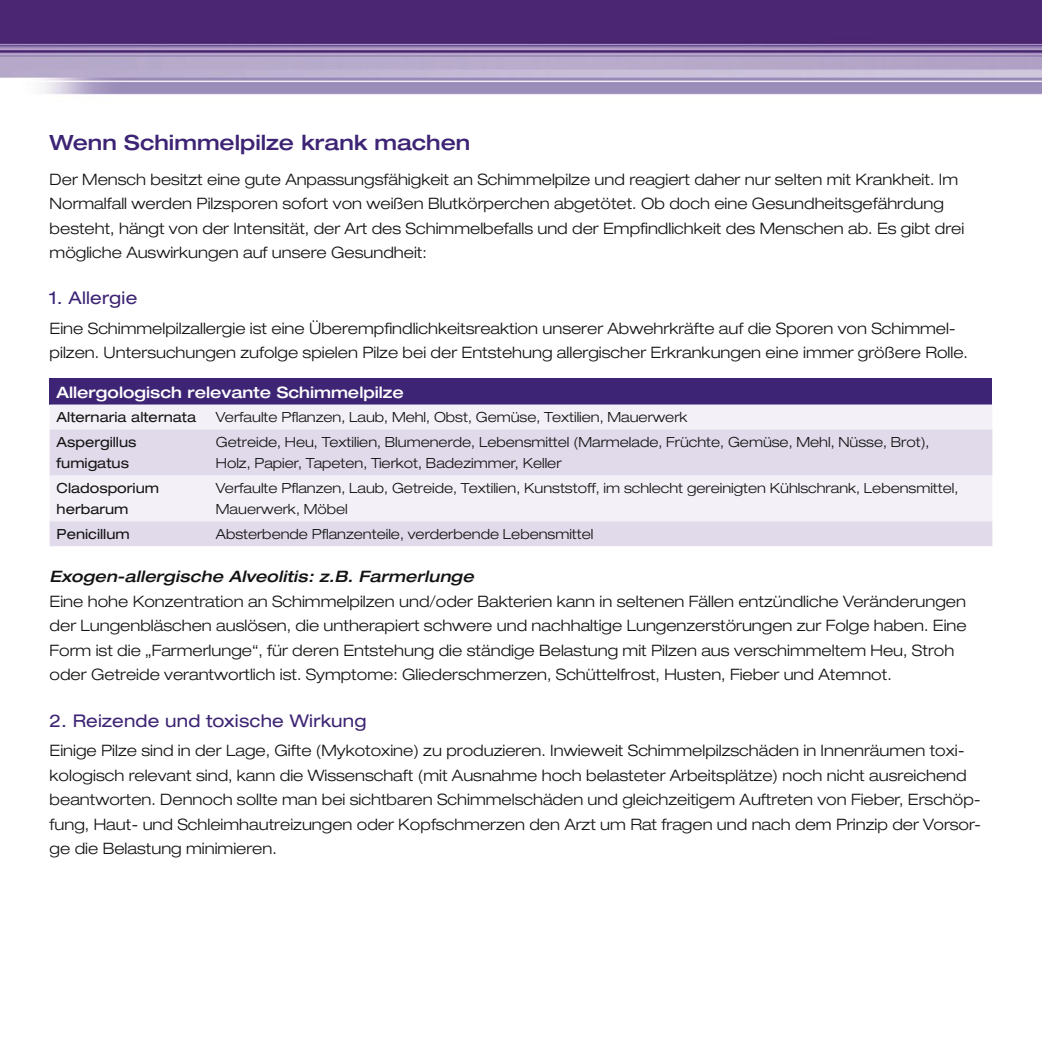
<style>
.page{position:relative;width:1042px;height:1042px;background:#fff}
.page>*{position:absolute;margin:0;border:0;box-sizing:border-box;transform-origin:0 0}
.t1{font:500 expanded 21px "Helvetica Neue";color:#3d2474}
.t2{font:expanded 17.5px "Helvetica Neue";letter-spacing:.01em;color:#3d2474}
.t3{font:300 expanded 15.75px/24.5px "Helvetica Neue";color:#141312}
.t4{font:italic 500 expanded 15.75px "Helvetica Neue";letter-spacing:.01em;color:#141312}
.t5{font:500 expanded 15.75px "Helvetica Neue";color:#fff}
.t6{font:300 expanded 14px/21px "Helvetica Neue";color:#141312}
.t7{font:expanded 14px/21px "Helvetica Neue";color:#141312}
</style>
<div class="page">
<img style="left:0;top:0;width:1042px;height:95px">
<div style="left:50px;top:378px;width:942px;height:26px;background:#3d2474"></div>
<div style="left:50px;top:404px;width:942px;height:25px;background:#f3f0f7"></div>
<svg style="left:50px;top:429px;width:942px;height:117px;fill:#e0daeb"></svg>
<h1 class="t1" style="left:50px;top:130px;width:422px">Wenn Schimmelpilze krank machen</h1>
<p class="t3" style="left:50px;top:167px;width:916px">Der Mensch besitzt eine gute Anpassungsfähigkeit an Schimmelpilze und reagiert daher nur selten mit Krankheit. Im Normalfall werden Pilzsporen sofort von weißen Blutkörperchen abgetötet. Ob doch eine Gesundheitsgefährdung besteht, hängt von der Intensität, der Art des Schimmelbefalls und der Empfindlichkeit des Menschen ab. Es gibt drei mögliche Auswirkungen auf unsere Gesundheit:</p>
<p class="t2" style="left:50px;top:287px;width:89px">1. Allergie</p>
<p class="t3" style="left:50px;top:316px;width:920px">Eine Schimmelpilzallergie ist eine Überempfindlichkeitsreaktion unserer Abwehrkräfte auf die Sporen von Schimmel&shy;pilzen. Untersuchungen zufolge spielen Pilze bei der Entstehung allergischer Erkrankungen eine immer größere Rolle.</p>
<p class="t5" style="left:57px;top:382px;width:349px">Allergologisch relevante Schimmelpilze</p>
<p class="t7" style="left:57px;top:407px;width:141px">Alternaria alternata</p>
<p class="t6" style="left:216px;top:407px;width:473px">Verfaulte Pflanzen, Laub, Mehl, Obst, Gemüse, Textilien, Mauerwerk</p>
<p class="t7" style="left:57px;top:432px;width:81px">Aspergillus fumigatus</p>
<p class="t6" style="left:216px;top:432px;width:715px">Getreide, Heu, Textilien, Blumenerde, Lebensmittel (Marmelade, Früchte, Gemüse, Mehl, Nüsse, Brot),<br>Holz, Papier, Tapeten, Tierkot, Badezimmer, Keller</p>
<p class="t7" style="left:57px;top:477px;width:104px">Cladosporium herbarum</p>
<p class="t6" style="left:216px;top:478px;width:744px">Verfaulte Pflanzen, Laub, Getreide, Textilien, Kunststoff, im schlecht gereinigten Kühlschrank, Lebensmittel,<br>Mauerwerk, Möbel</p>
<p class="t7" style="left:57px;top:523px;width:75px">Penicillum</p>
<p class="t6" style="left:216px;top:523px;width:379px">Absterbende Pflanzenteile, verderbende Lebensmittel</p>
<p class="t4" style="left:50px;top:567px;width:426px">Exogen-allergische Alveolitis: z.B. Farmerlunge</p>
<p class="t3" style="left:50px;top:589px;width:918px">Eine hohe Konzentration an Schimmelpilzen und/oder Bakterien kann in seltenen Fällen entzündliche Veränderungen der Lungenbläschen auslösen, die untherapiert schwere und nachhaltige Lungenzerstörungen zur Folge haben. Eine Form ist die „Farmerlunge“, für deren Entstehung die ständige Belastung mit Pilzen aus verschimmeltem Heu, Stroh oder Getreide verantwortlich ist. Symptome: Gliederschmerzen, Schüttelfrost, Husten, Fieber und Atemnot.</p>
<p class="t2" style="left:50px;top:710px;width:318px">2. Reizende und toxische Wirkung</p>
<p class="t3" style="left:50px;top:738px;width:933px">Einige Pilze sind in der Lage, Gifte (Mykotoxine) zu produzieren. Inwieweit Schimmelpilzschäden in Innenräumen toxi&shy;kologisch relevant sind, kann die Wissenschaft (mit Ausnahme hoch belasteter Arbeitsplätze) noch nicht ausreichend beantworten. Dennoch sollte man bei sichtbaren Schimmelschäden und gleichzeitigem Auftreten von Fieber, Erschöp&shy;fung, Haut- und Schleimhautreizungen oder Kopfschmerzen den Arzt um Rat fragen und nach dem Prinzip der Vorsor&shy;ge die Belastung minimieren.</p>
</div>
